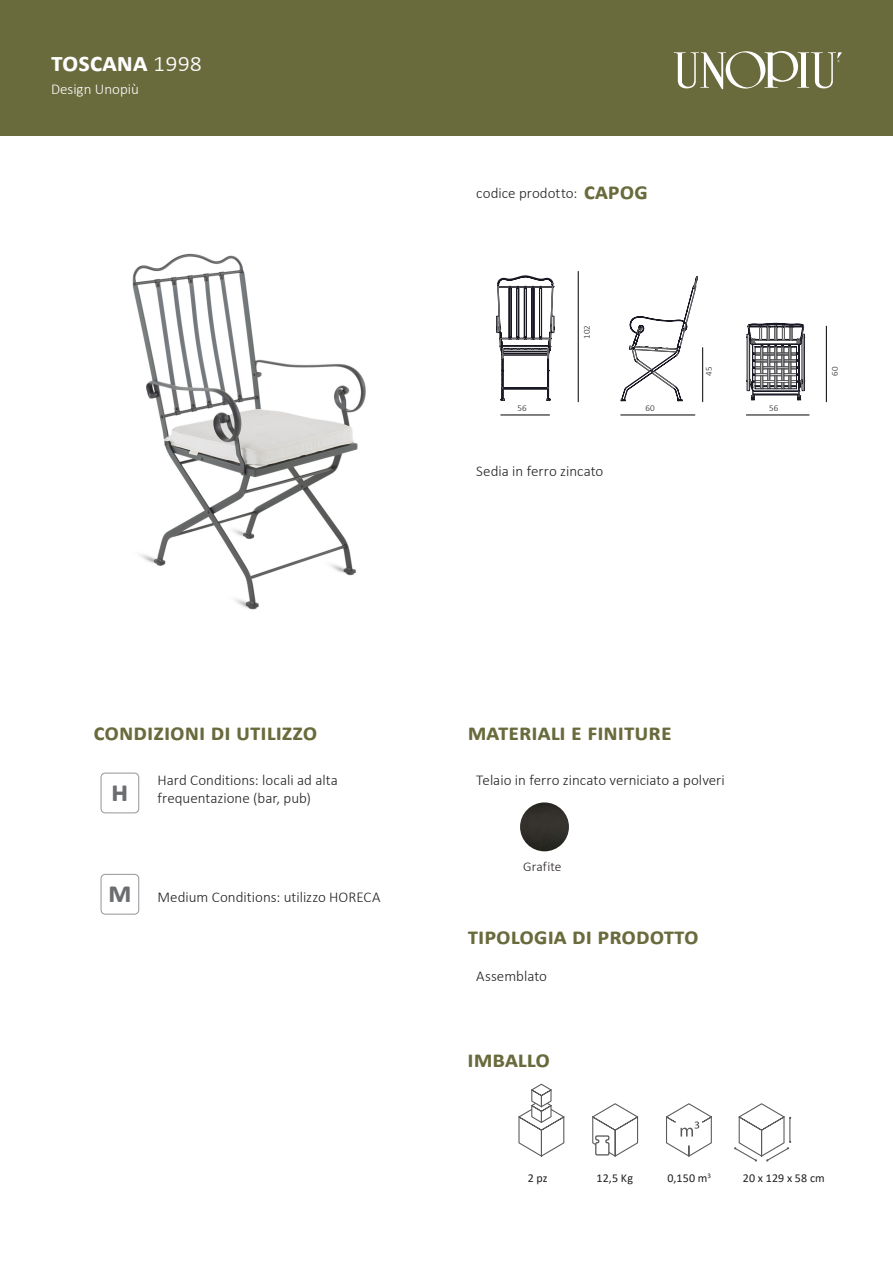
<style>
.page{position:relative;width:893px;height:1263px;background:#fff}
.page>*{position:absolute;margin:0;border:0;box-sizing:border-box;transform-origin:0 0}
.Simboli{font:700 30px "Calibri";color:#6c6d70}
.t1{font:700 27px "Calibri";color:#fff}
.Titoli{font:700 24px "Calibri";color:#696b3d}
.Descrizioni{font:300 15px "Calibri";color:#231f20}
.Descrizioni_simboli{font:300 15px/18px "Calibri";color:#231f20}
.t2{font:300 15px "Calibri";color:#fff}
.Descrizioni_simboli-2{font:300 13.5px "Calibri";letter-spacing:.005em;color:#231f20}
.Descrizioni_simboli-3{font:12px "Calibri";letter-spacing:.015em;color:#231f20}
.Descrizioni-2{font:300 9px "Calibri";letter-spacing:.02em;color:#231f20}
.s1{font-weight:300}
</style>
<div class="page">
<div style="left:0;top:0;width:893px;height:135px;background:#696b3d"></div>
<svg style="left:674px;top:51px;width:168px;height:38px"></svg>
<svg style="left:592px;top:1103px;width:47px;height:54px"></svg>
<svg style="left:666px;top:1103px;width:46px;height:54px"></svg>
<svg style="left:734px;top:1103px;width:57px;height:59px"></svg>
<svg style="left:518px;top:1083px;width:47px;height:74px"></svg>
<div style="left:101px;top:773px;width:38px;height:40px;border:1px solid #939598;border-radius:4px"></div>
<div style="left:101px;top:874px;width:38px;height:40px;border:1px solid #939598;border-radius:4px"></div>
<img style="left:132px;top:253px;width:234px;height:357px">
<svg style="left:496px;top:275px;width:59px;height:126px"></svg>
<svg style="left:620px;top:276px;width:78px;height:126px"></svg>
<svg style="left:747px;top:323px;width:59px;height:78px"></svg>
<hr style="left:501px;top:415px;width:48px;height:1px;background:#000">
<hr style="left:621px;top:415px;width:74px;height:1px;background:#000">
<hr style="left:746px;top:415px;width:63px;height:1px;background:#000">
<hr style="left:578px;top:271px;width:1px;height:131px;background:#000">
<hr style="left:702px;top:348px;width:1px;height:54px;background:#000">
<hr style="left:826px;top:326px;width:1px;height:76px;background:#000">
<img style="left:520px;top:802px;width:49px;height:49px;border-radius:24px">
<p class="t1" style="left:51px;top:43px;width:153px">TOSCANA <span class="s1">1998</span></p>
<p class="t2" style="left:51px;top:79px;width:89px">Design Unopiù</p>
<p class="Descrizioni" style="left:476px;top:183px;width:103px">codice prodotto:</p>
<p class="Titoli" style="left:584px;top:174px;width:66px">CAPOG</p>
<p class="Descrizioni-2" style="left:581px;top:339px;width:15px;rotate:-90deg">102</p>
<p class="Descrizioni-2" style="left:703px;top:376px;width:11px;rotate:-90deg">45</p>
<p class="Descrizioni-2" style="left:829px;top:376px;width:11px;rotate:-90deg">60</p>
<p class="Descrizioni-2" style="left:517px;top:403px;width:11px">56</p>
<p class="Descrizioni-2" style="left:645px;top:403px;width:11px">60</p>
<p class="Descrizioni-2" style="left:769px;top:403px;width:11px">56</p>
<p class="Descrizioni" style="left:476px;top:461px;width:129px">Sedia in ferro zincato</p>
<p class="Titoli" style="left:94px;top:715px;width:225px">CONDIZIONI DI UTILIZZO</p>
<p class="Simboli" style="left:111px;top:770px;width:19px">H</p>
<p class="Descrizioni_simboli" style="left:158px;top:771px;width:182px">Hard Conditions: locali ad alta frequentazione (bar, pub)</p>
<p class="Simboli" style="left:108px;top:871px;width:25px">M</p>
<p class="Descrizioni_simboli" style="left:158px;top:888px;width:224px">Medium Conditions: utilizzo HORECA</p>
<p class="Titoli" style="left:468px;top:715px;width:205px">MATERIALI E FINITURE</p>
<p class="Descrizioni" style="left:476px;top:770px;width:250px">Telaio in ferro zincato verniciato a polveri</p>
<p class="Descrizioni_simboli-2" style="left:523px;top:858px;width:40px">Grafite</p>
<p class="Titoli" style="left:468px;top:919px;width:232px">TIPOLOGIA DI PRODOTTO</p>
<p class="Descrizioni" style="left:476px;top:966px;width:72px">Assemblato</p>
<p class="Titoli" style="left:468px;top:1042px;width:84px">IMBALLO</p>
<p class="Descrizioni_simboli-3" style="left:528px;top:1170px;width:21px">2 pz</p>
<p class="Descrizioni_simboli-3" style="left:596px;top:1170px;width:38px">12,5 Kg</p>
<p class="Descrizioni_simboli-3" style="left:667px;top:1170px;width:45px">0,150 m<sup>3</sup></p>
<p class="Descrizioni_simboli-3" style="left:743px;top:1170px;width:83px">20 x 129 x 58 cm</p>
</div>
